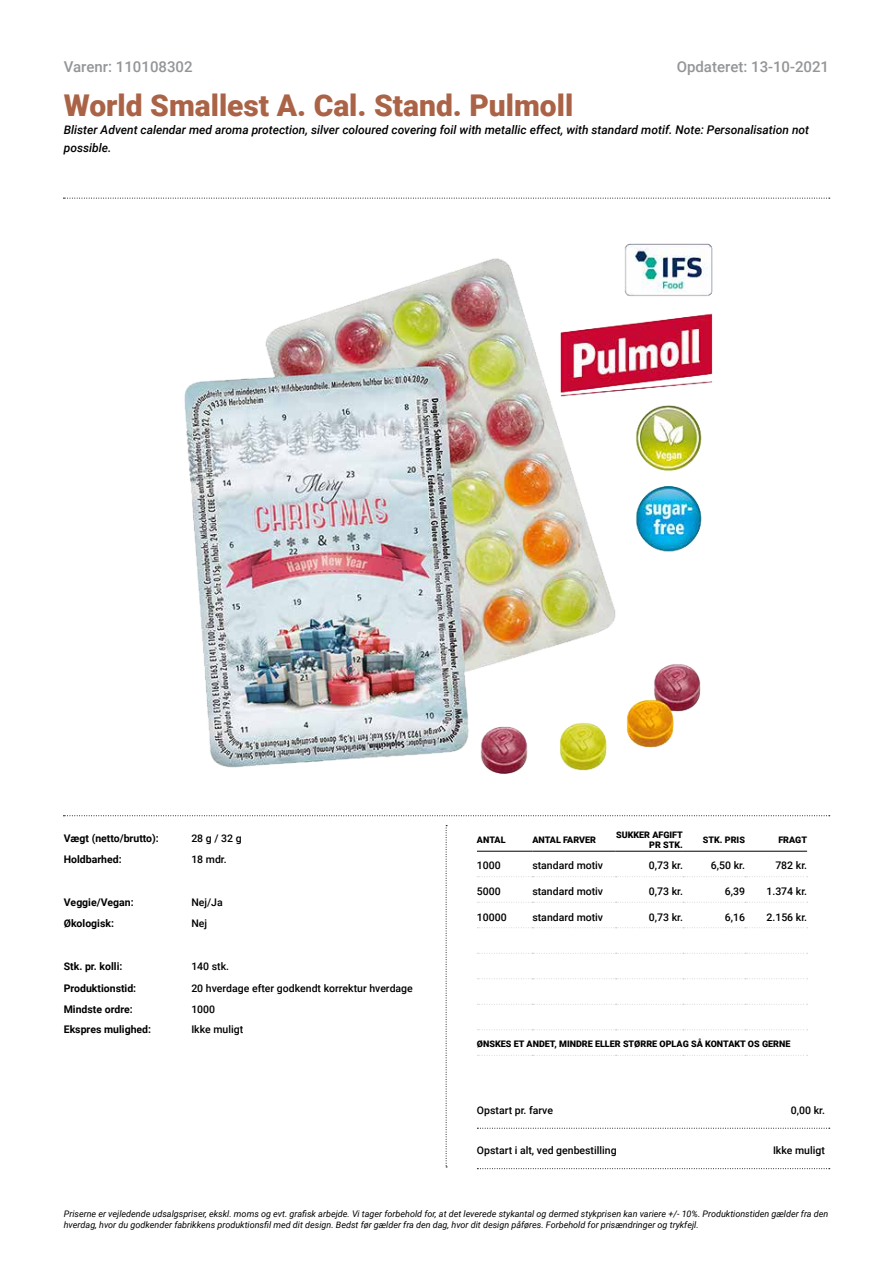
<style>
.page{position:relative;width:893px;height:1263px;background:#fff}
.page>*{position:absolute;margin:0;border:0;box-sizing:border-box;transform-origin:0 0}
.t1{font:900 30px "Roboto";color:#aa6346}
.t2{font:500 15px "Roboto";color:#939598}
.t3{font:italic 500 12px/18px "Roboto";color:#000}
.t4{font:500 10.5px "Roboto";color:#000}
.t5{font:700 10.5px "Roboto";color:#000}
.t6{font:italic 9px/10.8px "Roboto";color:#000}
.t7{font:900 9px/10.8px "Roboto";color:#000;text-align:right}
</style>
<div class="page">
<hr style="left:477px;top:851px;width:55px;height:1px;background:#000">
<hr style="left:532px;top:851px;width:84px;height:1px;background:#000">
<hr style="left:616px;top:851px;width:67px;height:1px;background:#000">
<hr style="left:683px;top:851px;width:62px;height:1px;background:#000">
<hr style="left:745px;top:851px;width:62px;height:1px;background:#000">
<svg style="left:477px;top:1055px;width:331px;height:1px"></svg>
<svg style="left:477px;top:1029px;width:331px;height:1px"></svg>
<svg style="left:477px;top:1004px;width:331px;height:1px"></svg>
<svg style="left:477px;top:978px;width:331px;height:1px"></svg>
<svg style="left:477px;top:953px;width:331px;height:1px"></svg>
<svg style="left:477px;top:927px;width:331px;height:1px"></svg>
<svg style="left:477px;top:902px;width:331px;height:1px"></svg>
<svg style="left:477px;top:876px;width:331px;height:1px"></svg>
<img style="left:184px;top:243px;width:529px;height:531px">
<svg style="left:446px;top:825px;width:1px;height:342px"></svg>
<svg style="left:63px;top:815px;width:767px;height:1px"></svg>
<svg style="left:63px;top:198px;width:767px;height:1px"></svg>
<svg style="left:477px;top:1128px;width:353px;height:1px"></svg>
<svg style="left:477px;top:1168px;width:353px;height:1px"></svg>
<h2 class="t2" style="left:677px;top:56px;width:154px">Opdateret: 13-10-2021</h2>
<h2 class="t2" style="left:64px;top:56px;width:130px">Varenr: 110108302</h2>
<h1 class="t1" style="left:64px;top:85px;width:511px">World Smallest A. Cal. Stand. Pulmoll</h1>
<h3 class="t3" style="left:64px;top:121px;width:747px">Blister Advent calendar med aroma protection, silver coloured covering foil with metallic effect, with standard motif. Note: Personalisation not possible.</h3>
<p class="t5" style="left:64px;top:831px;width:97px">Vægt (netto/brutto):</p>
<p class="t4" style="left:191px;top:831px;width:52px">28 g / 32 g</p>
<p class="t5" style="left:64px;top:852px;width:59px">Holdbarhed:</p>
<p class="t4" style="left:191px;top:852px;width:37px">18 mdr.</p>
<p class="t5" style="left:64px;top:894px;width:71px">Veggie/Vegan:</p>
<p class="t4" style="left:191px;top:894px;width:33px">Nej/Ja</p>
<p class="t5" style="left:64px;top:916px;width:52px">Økologisk:</p>
<p class="t4" style="left:191px;top:916px;width:17px">Nej</p>
<p class="t5" style="left:64px;top:959px;width:60px">Stk. pr. kolli:</p>
<p class="t4" style="left:191px;top:959px;width:39px">140 stk.</p>
<p class="t5" style="left:64px;top:981px;width:74px">Produktionstid:</p>
<p class="t4" style="left:191px;top:981px;width:223px">20 hverdage efter godkendt korrektur hverdage</p>
<p class="t5" style="left:64px;top:1002px;width:71px">Mindste ordre:</p>
<p class="t4" style="left:191px;top:1002px;width:25px">1000</p>
<p class="t5" style="left:64px;top:1022px;width:89px">Ekspres mulighed:</p>
<p class="t4" style="left:191px;top:1022px;width:53px">Ikke muligt</p>
<p class="t7" style="left:477px;top:834px;width:30px">ANTAL</p>
<p class="t7" style="left:532px;top:834px;width:65px">ANTAL FARVER</p>
<p class="t7" style="left:616px;top:829px;width:68px">SUKKER AFGIFT<br>PR STK.</p>
<p class="t7" style="left:703px;top:834px;width:44px">STK. PRIS</p>
<p class="t7" style="left:778px;top:834px;width:30px">FRAGT</p>
<p class="t4" style="left:477px;top:858px;width:25px">1000</p>
<p class="t4" style="left:532px;top:858px;width:72px">standard motiv</p>
<p class="t4" style="left:649px;top:858px;width:36px">0,73 kr.</p>
<p class="t4" style="left:711px;top:858px;width:36px">6,50 kr.</p>
<p class="t4" style="left:775px;top:858px;width:33px">782 kr.</p>
<p class="t4" style="left:477px;top:884px;width:25px">5000</p>
<p class="t4" style="left:532px;top:884px;width:72px">standard motiv</p>
<p class="t4" style="left:649px;top:884px;width:36px">0,73 kr.</p>
<p class="t4" style="left:725px;top:884px;width:22px">6,39</p>
<p class="t4" style="left:766px;top:884px;width:42px">1.374 kr.</p>
<p class="t4" style="left:477px;top:909px;width:31px">10000</p>
<p class="t4" style="left:532px;top:909px;width:72px">standard motiv</p>
<p class="t4" style="left:649px;top:909px;width:36px">0,73 kr.</p>
<p class="t4" style="left:725px;top:909px;width:22px">6,16</p>
<p class="t4" style="left:766px;top:909px;width:42px">2.156 kr.</p>
<p class="t7" style="left:477px;top:1038px;width:315px">ØNSKES ET ANDET, MINDRE ELLER STØRRE OPLAG SÅ KONTAKT OS GERNE</p>
<p class="t4" style="left:477px;top:1102px;width:78px">Opstart pr. farve</p>
<p class="t4" style="left:791px;top:1102px;width:36px">0,00 kr.</p>
<p class="t4" style="left:477px;top:1143px;width:141px">Opstart i alt, ved genbestilling</p>
<p class="t4" style="left:773px;top:1143px;width:53px">Ikke muligt</p>
<p class="t6" style="left:64px;top:1208px;width:766px">Priserne er vejledende udsalgspriser, ekskl. moms og evt. grafisk arbejde. Vi tager forbehold for, at det leverede stykantal og dermed stykprisen kan variere +/- 10%. Produktionstiden gælder fra den hverdag, hvor du godkender fabrikkens produktionsfil med dit design. Bedst før gælder fra den dag, hvor dit design påføres. Forbehold for prisændringer og trykfejl.</p>
</div>
